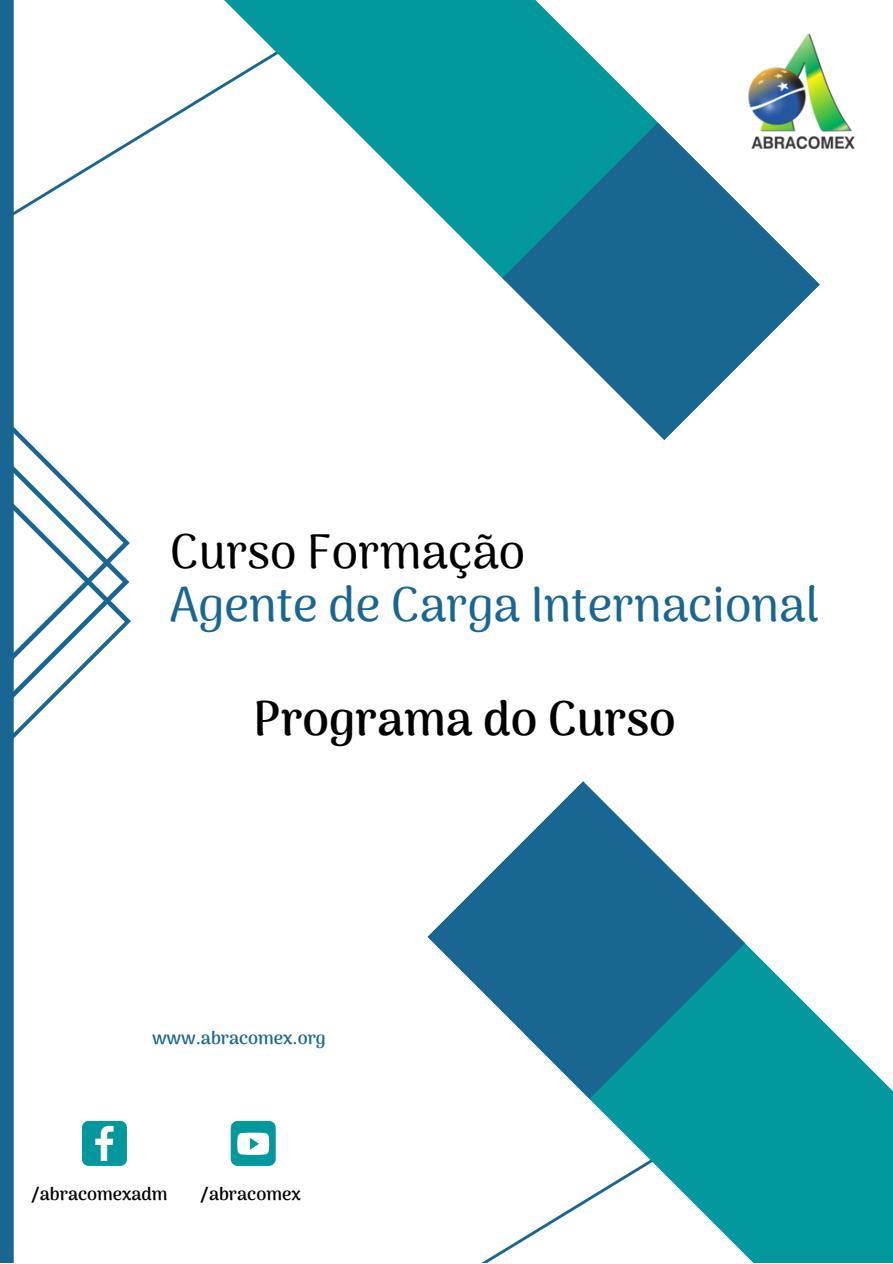
<style>
.page{position:relative;width:893px;height:1264px;background:#fff}
.page>*{position:absolute;margin:0;border:0;box-sizing:border-box;transform-origin:0 0}
.t1{font:500 48px "Arima Madurai";color:#1a6692}
.t2{font:700 48px "Arima Madurai";color:#000}
.t3{font:500 48px "Arima Madurai";color:#000}
.t4{font:700 18px "Arima Madurai";color:#000}
.t5{font:700 18px "Arima Madurai";color:#1a6692}
</style>
<div class="page">
<svg style="left:14px;top:0;width:643px;height:278px"></svg>
<svg style="left:502px;top:122px;width:318px;height:318px;fill:#1a6692"></svg>
<svg style="left:523px;top:943px;width:369px;height:319px;fill:#03989e"></svg>
<svg style="left:427px;top:781px;width:318px;height:318px"></svg>
<div style="left:0;top:0;width:14px;height:1262px;background:#1a6692"></div>
<img style="left:733px;top:33px;width:122px;height:127px">
<svg style="left:0;top:620px;width:131px;height:209px"></svg>
<svg style="left:0;top:750px;width:129px;height:39px"></svg>
<svg style="left:0;top:336px;width:130px;height:414px"></svg>
<svg style="left:82px;top:1120px;width:45px;height:45px"></svg>
<div style="left:231px;top:1120px;width:45px;height:45px;background:#03989e;border-radius:7px"></div>
<svg style="left:237px;top:1132px;width:32px;height:22px"></svg>
<p class="t3" style="left:170px;top:523px;width:357px">Curso Formação</p>
<p class="t1" style="left:170px;top:576px;width:650px">Agente de Carga Internacional</p>
<p class="t2" style="left:253px;top:690px;width:424px">Programa do Curso</p>
<p class="t5" style="left:152px;top:1027px;width:175px">www.abracomex.org</p>
<p class="t4" style="left:31px;top:1182px;width:138px">/abracomexadm</p>
<p class="t4" style="left:200px;top:1182px;width:102px">/abracomex</p>
</div>
